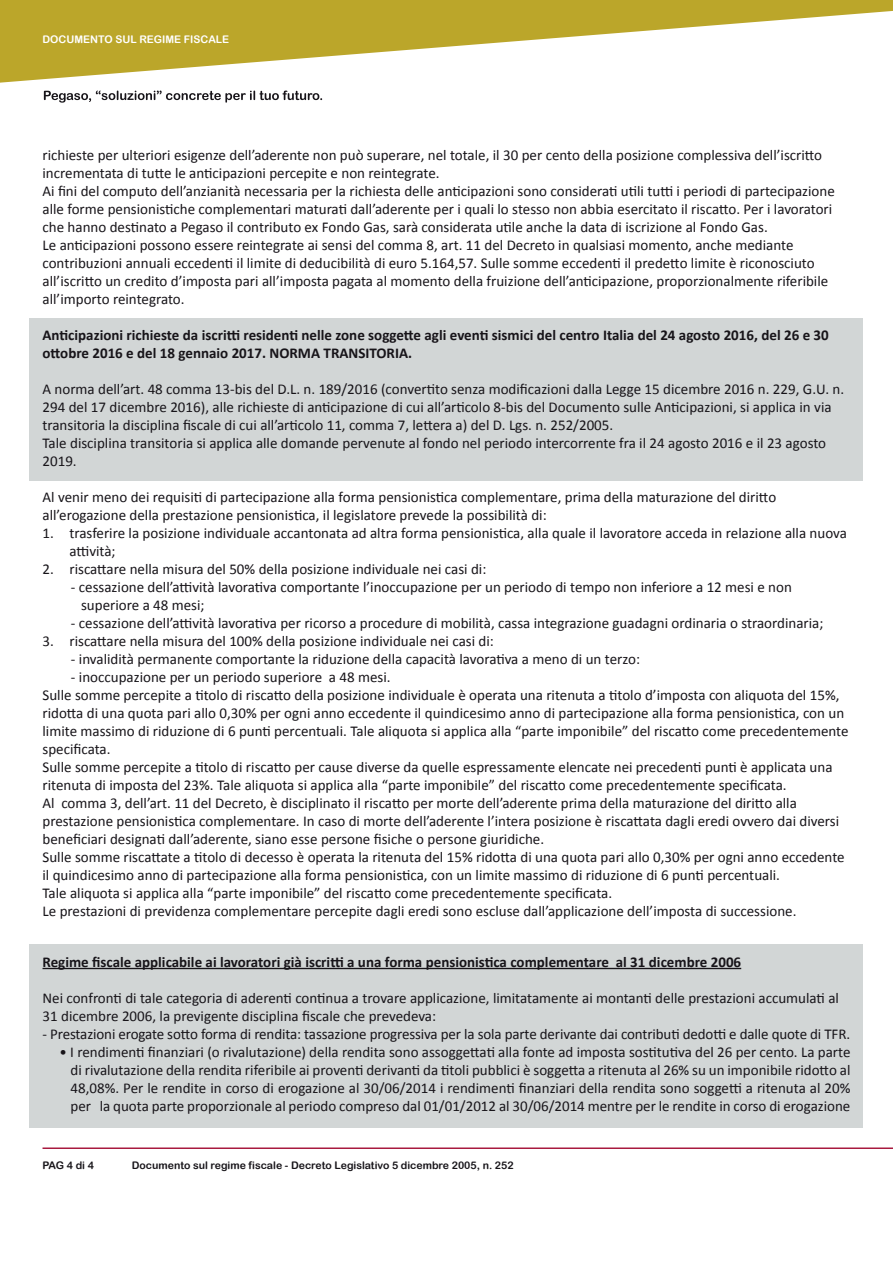
<style>
.page{position:relative;width:893px;height:1263px;background:#fff}
.page>*{position:absolute;margin:0;border:0;box-sizing:border-box;transform-origin:0 0}
.t1{font:15px/18px "Calibri";color:#171419}
.t2{font:700 15px "Calibri";color:#171419}
.t3{font:10.5px "Arial Rounded MT Bold";color:#171419}
.t4{font:10.5px "Arial Rounded MT Bold";color:#fff}
</style>
<div class="page">
<svg style="left:44px;top:91px;width:278px;height:12px"></svg>
<svg style="left:0;top:0;width:893px;height:83px;fill:#bba62a"></svg>
<hr style="left:43px;top:1147px;width:850px;height:2px;background:#a81a3f">
<div style="left:30px;top:318px;width:833px;height:162px;background:#d2d6d6"></div>
<div style="left:30px;top:945px;width:833px;height:183px;background:#d2d6d6"></div>
<hr style="left:43px;top:968px;width:698px;height:1px;background:#171419">
<p class="t4" style="left:43px;top:33px;width:188px">DOCUMENTO SUL REGIME FISCALE</p>
<p class="t1" style="left:43px;top:146px;width:781px">richieste per ulteriori esigenze dell’aderente non può superare, nel totale, il 30 per cento della posizione complessiva dell’iscritto incrementata di tutte le anticipazioni percepite e non reintegrate.</p>
<p class="t1" style="left:43px;top:182px;width:794px">Ai fini del computo dell’anzianità necessaria per la richiesta delle anticipazioni sono considerati utili tutti i periodi di partecipazione alle forme pensionistiche complementari maturati dall’aderente per i quali lo stesso non abbia esercitato il riscatto. Per i lavoratori che hanno destinato a Pegaso il contributo ex Fondo Gas, sarà considerata utile anche la data di iscrizione al Fondo Gas.</p>
<p class="t1" style="left:43px;top:236px;width:787px">Le anticipazioni possono essere reintegrate ai sensi del comma 8, art. 11 del Decreto in qualsiasi momento, anche mediante contribuzioni annuali eccedenti il limite di deducibilità di euro 5.164,57. Sulle somme eccedenti il predetto limite è riconosciuto all’iscritto un credito d’imposta pari all’imposta pagata al momento della fruizione dell’anticipazione, proporzionalmente riferibile all’importo reintegrato.</p>
<p class="t2" style="left:43px;top:326px;width:788px">Anticipazioni richieste da iscritti residenti nelle zone soggette agli eventi sismici del centro Italia del 24 agosto 2016, del 26 e 30</p>
<p class="t2" style="left:43px;top:344px;width:371px">ottobre 2016 e del 18 gennaio 2017. NORMA TRANSITORIA.</p>
<p class="t1" style="left:43px;top:380px;width:803px">A norma dell’art. 48 comma 13-bis del D.L. n. 189/2016 (convertito senza modificazioni dalla Legge 15 dicembre 2016 n. 229, G.U. n.<br>294 del 17 dicembre 2016), alle richieste di anticipazione di cui all’articolo 8-bis del Documento sulle Anticipazioni, si applica in via transitoria la disciplina fiscale di cui all’articolo 11, comma 7, lettera a) del D. Lgs. n. 252/2005.</p>
<p class="t1" style="left:43px;top:434px;width:785px">Tale disciplina transitoria si applica alle domande pervenute al fondo nel periodo intercorrente fra il 24 agosto 2016 e il 23 agosto<br>2019.</p>
<p class="t1" style="left:43px;top:488px;width:735px">Al venir meno dei requisiti di partecipazione alla forma pensionistica complementare, prima della maturazione del diritto all’erogazione della prestazione pensionistica, il legislatore prevede la possibilità di:</p>
<p class="t1" style="left:70px;top:524px;width:779px;text-indent:-27px">1. trasferire la posizione individuale accantonata ad altra forma pensionistica, alla quale il lavoratore acceda in relazione alla nuova attività;</p>
<p class="t1" style="left:43px;top:560px;width:445px">2. riscattare nella misura del 50% della posizione individuale nei casi di:</p>
<p class="t1" style="left:71px;top:578px;width:722px">- cessazione dell’attività lavorativa comportante l’inoccupazione per un periodo di tempo non inferiore a 12 mesi e non</p>
<p class="t1" style="left:81px;top:596px;width:125px">superiore a 48 mesi;</p>
<p class="t1" style="left:71px;top:614px;width:754px">- cessazione dell’attività lavorativa per ricorso a procedure di mobilità, cassa integrazione guadagni ordinaria o straordinaria;</p>
<p class="t1" style="left:43px;top:632px;width:453px">3. riscattare nella misura del 100% della posizione individuale nei casi di:</p>
<p class="t1" style="left:71px;top:650px;width:571px">- invalidità permanente comportante la riduzione della capacità lavorativa a meno di un terzo:</p>
<p class="t1" style="left:71px;top:668px;width:321px">- inoccupazione per un periodo superiore a 48 mesi.</p>
<p class="t1" style="left:43px;top:686px;width:808px">Sulle somme percepite a titolo di riscatto della posizione individuale è operata una ritenuta a titolo d’imposta con aliquota del 15%, ridotta di una quota pari allo 0,30% per ogni anno eccedente il quindicesimo anno di partecipazione alla forma pensionistica, con un limite massimo di riduzione di 6 punti percentuali. Tale aliquota si applica alla “parte imponibile” del riscatto come precedentemente specificata.</p>
<p class="t1" style="left:43px;top:758px;width:791px">Sulle somme percepite a titolo di riscatto per cause diverse da quelle espressamente elencate nei precedenti punti è applicata una ritenuta di imposta del 23%. Tale aliquota si applica alla “parte imponibile” del riscatto come precedentemente specificata.</p>
<p class="t1" style="left:43px;top:794px;width:798px">Al comma 3, dell’art. 11 del Decreto, è disciplinato il riscatto per morte dell’aderente prima della maturazione del diritto alla prestazione pensionistica complementare. In caso di morte dell’aderente l’intera posizione è riscattata dagli eredi ovvero dai diversi beneficiari designati dall’aderente, siano esse persone fisiche o persone giuridiche.</p>
<p class="t1" style="left:43px;top:848px;width:804px">Sulle somme riscattate a titolo di decesso è operata la ritenuta del 15% ridotta di una quota pari allo 0,30% per ogni anno eccedente il quindicesimo anno di partecipazione alla forma pensionistica, con un limite massimo di riduzione di 6 punti percentuali.</p>
<p class="t1" style="left:43px;top:884px;width:571px">Tale aliquota si applica alla “parte imponibile” del riscatto come precedentemente specificata.</p>
<p class="t1" style="left:43px;top:902px;width:755px">Le prestazioni di previdenza complementare percepite dagli eredi sono escluse dall’applicazione dell’imposta di successione.</p>
<p class="t2" style="left:43px;top:953px;width:700px">Regime fiscale applicabile ai lavoratori già iscritti a una forma pensionistica complementare al 31 dicembre 2006</p>
<p class="t1" style="left:43px;top:989px;width:798px">Nei confronti di tale categoria di aderenti continua a trovare applicazione, limitatamente ai montanti delle prestazioni accumulati al<br>31 dicembre 2006, la previgente disciplina fiscale che prevedeva:</p>
<p class="t1" style="left:43px;top:1025px;width:809px">- Prestazioni erogate sotto forma di rendita: tassazione progressiva per la sola parte derivante dai contributi dedotti e dalle quote di TFR.</p>
<p class="t1" style="left:60px;top:1043px;width:792px">• I rendimenti finanziari (o rivalutazione) della rendita sono assoggettati alla fonte ad imposta sostitutiva del 26 per cento. La parte</p>
<p class="t1" style="left:71px;top:1061px;width:781px">di rivalutazione della rendita riferibile ai proventi derivanti da titoli pubblici è soggetta a ritenuta al 26% su un imponibile ridotto al</p>
<p class="t1" style="left:71px;top:1079px;width:781px">48,08%. Per le rendite in corso di erogazione al 30/06/2014 i rendimenti finanziari della rendita sono soggetti a ritenuta al 20% per la quota parte proporzionale al periodo compreso dal 01/01/2012 al 30/06/2014 mentre per le rendite in corso di erogazione</p>
<p class="t3" style="left:43px;top:1159px;width:53px">PAG 4 di 4</p>
<p class="t3" style="left:132px;top:1159px;width:383px">Documento sul regime fiscale - Decreto Legislativo 5 dicembre 2005, n. 252</p>
</div>
